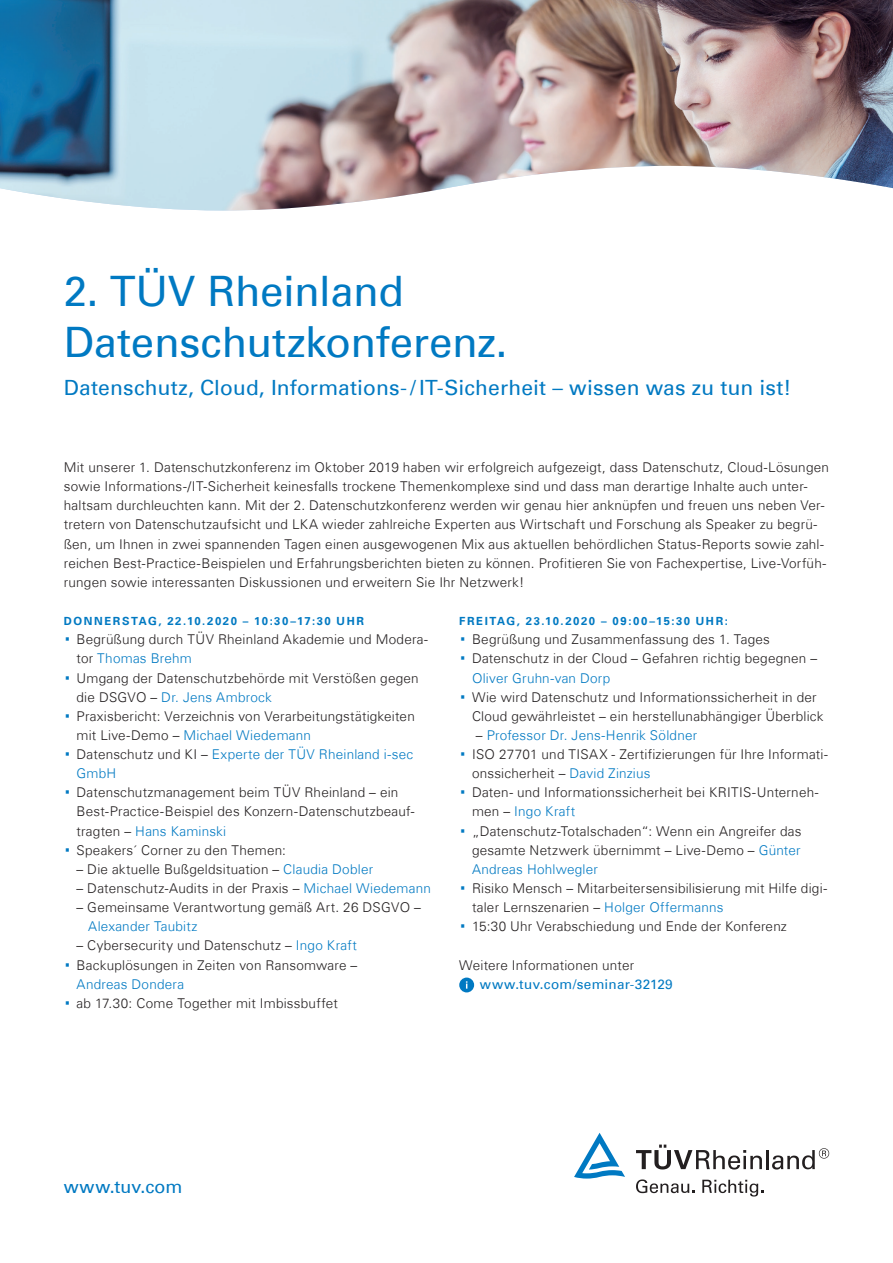
<style>
.page{position:relative;width:893px;height:1263px;background:#fff}
.page>*{position:absolute;margin:0;border:0;box-sizing:border-box;transform-origin:0 0}
.t1{font:42px/51px "Univers Com 55 Roman";letter-spacing:-.005em;color:#0079c2}
.t2{font:21px "Univers Com 55 Roman";letter-spacing:.01em;color:#0079c2}
.t3{font:18px "Univers Com 55 Roman";letter-spacing:.01em;color:#0079c2}
.t4{font:300 13.5px/19.2px "Univers Com 45";letter-spacing:.015em;color:#231f20}
.t5{font:300 13.5px "Univers Com 45";letter-spacing:.015em;color:#0079c2}
.t6{font:13.5px "Univers Com 55 Roman";letter-spacing:.025em;color:#0079c2}
.t7{font:700 11.25px "Univers Com 65";letter-spacing:.14em;color:#0079c2}
.s1{font-family:"Univers Com 55 Roman";font-weight:400;font-size:27px;color:#0079c2}
.s2{color:#231f20}
.s3{font-family:"Univers Com 55 Roman";font-weight:400;font-size:27px}
.s4{color:#0079c2}
</style>
<div class="page">
<svg style="left:636px;top:1144px;width:126px;height:25px"></svg>
<hr style="left:766px;top:1150px;width:3px;height:19px;background:#231f20">
<svg style="left:772px;top:1148px;width:57px;height:21px"></svg>
<svg style="left:636px;top:1179px;width:58px;height:14px"></svg>
<svg style="left:702px;top:1180px;width:61px;height:16px"></svg>
<svg style="left:574px;top:1133px;width:51px;height:45px"></svg>
<svg style="left:459px;top:977px;width:15px;height:15px"></svg>
<img style="left:0;top:0;width:893px;height:210px">
<h1 class="t1" style="left:64px;top:266px;width:445px">2. TÜV Rheinland<br>Datenschutzkonferenz.</h1>
<h2 class="t2" style="left:64px;top:375px;width:729px">Datenschutz, Cloud, Informations- / IT-Sicherheit – wissen was zu tun ist!</h2>
<p class="t4" style="left:64px;top:458px;width:767px">Mit unserer 1. Datenschutzkonferenz im Oktober 2019 haben wir erfolgreich aufgezeigt, dass Datenschutz, Cloud-Lösungen sowie Informations-/IT-Sicherheit keinesfalls trockene Themenkomplexe sind und dass man derartige Inhalte auch unter&shy;haltsam durchleuchten kann. Mit der 2. Datenschutzkonferenz werden wir genau hier anknüpfen und freuen uns neben Ver&shy;tretern von Datenschutzaufsicht und LKA wieder zahlreiche Experten aus Wirtschaft und Forschung als Speaker zu begrü&shy;ßen, um Ihnen in zwei spannenden Tagen einen ausgewogenen Mix aus aktuellen behördlichen Status-Reports sowie zahl&shy;reichen Best-Practice-Beispielen und Erfahrungsberichten bieten zu können. Profitieren Sie von Fachexpertise, Live-Vorfüh&shy;rungen sowie interessanten Diskussionen und erweitern Sie Ihr Netzwerk!</p>
<p class="t7" style="left:64px;top:614px;width:302px">DONNERSTAG, 22.10.2020 – 10:30–17:30 UHR</p>
<p class="t4" style="left:64px;top:630px;width:366px"><span class="s1">·</span> Begrüßung durch TÜV Rheinland Akademie und Modera-</p>
<p class="t5" style="left:77px;top:650px;width:117px"><span class="s2">tor</span> Thomas Brehm</p>
<p class="t4" style="left:64px;top:668px;width:356px"><span class="s1">·</span> Umgang der Datenschutzbehörde mit Verstößen gegen</p>
<p class="t5" style="left:77px;top:689px;width:197px"><span class="s2">die DSGVO –</span> Dr. Jens Ambrock</p>
<p class="t4" style="left:64px;top:706px;width:353px"><span class="s1">·</span> Praxisbericht: Verzeichnis von Verarbeitungstätigkeiten</p>
<p class="t5" style="left:77px;top:727px;width:236px"><span class="s2">mit Live-Demo –</span> Michael Wiedemann</p>
<p class="t5" style="left:64px;top:746px;width:351px"><span class="s3">·</span> <span class="s2">Datenschutz und KI –</span> Experte der TÜV Rheinland i-sec</p>
<p class="t5" style="left:77px;top:765px;width:41px">GmbH</p>
<p class="t4" style="left:64px;top:783px;width:336px"><span class="s1">·</span> Datenschutzmanagement beim TÜV Rheinland – ein</p>
<p class="t4" style="left:77px;top:802px;width:340px">Best-Practice-Beispiel des Konzern-Datenschutzbeauf-</p>
<p class="t5" style="left:77px;top:823px;width:151px"><span class="s2">tragten –</span> Hans Kaminski</p>
<p class="t4" style="left:64px;top:840px;width:224px"><span class="s1">·</span> Speakers´ Corner zu den Themen:</p>
<p class="t4" style="left:77px;top:859px;width:298px">– Die aktuelle Bußgeldsituation – <span class="s4">Claudia Dobler</span></p>
<p class="t4" style="left:77px;top:878px;width:356px">– Datenschutz-Audits in der Praxis – <span class="s4">Michael Wiedemann</span></p>
<p class="t4" style="left:77px;top:898px;width:346px">– Gemeinsame Verantwortung gemäß Art. 26 DSGVO –</p>
<p class="t5" style="left:88px;top:918px;width:111px">Alexander Taubitz</p>
<p class="t4" style="left:77px;top:936px;width:282px">– Cybersecurity und Datenschutz – <span class="s4">Ingo Kraft</span></p>
<p class="t4" style="left:64px;top:955px;width:295px"><span class="s1">·</span> Backuplösungen in Zeiten von Ransomware –</p>
<p class="t5" style="left:77px;top:976px;width:109px">Andreas Dondera</p>
<p class="t4" style="left:64px;top:993px;width:276px"><span class="s1">·</span> ab 17.30: Come Together mit Imbissbuffet</p>
<p class="t7" style="left:459px;top:614px;width:270px">FREITAG, 23.10.2020 – 09:00–15:30 UHR:</p>
<p class="t4" style="left:459px;top:630px;width:312px"><span class="s1">·</span> Begrüßung und Zusammenfassung des 1. Tages</p>
<p class="t4" style="left:459px;top:649px;width:359px"><span class="s1">·</span> Datenschutz in der Cloud – Gefahren richtig begegnen –</p>
<p class="t5" style="left:472px;top:669px;width:140px">Oliver Gruhn-van Dorp</p>
<p class="t4" style="left:459px;top:687px;width:359px"><span class="s1">·</span> Wie wird Datenschutz und Informationssicherheit in der</p>
<p class="t4" style="left:472px;top:706px;width:353px">Cloud gewährleistet – ein herstellunabhängiger Überblick</p>
<p class="t5" style="left:476px;top:727px;width:223px"><span class="s2">–</span> Professor Dr. Jens-Henrik Söldner</p>
<p class="t4" style="left:459px;top:745px;width:370px"><span class="s1">·</span> ISO 27701 und TISAX - Zertifizierungen für Ihre Informati-</p>
<p class="t4" style="left:472px;top:764px;width:180px">onssicherheit – <span class="s4">David Zinzius</span></p>
<p class="t4" style="left:459px;top:783px;width:361px"><span class="s1">·</span> Daten- und Informationssicherheit bei KRITIS-Unterneh-</p>
<p class="t5" style="left:472px;top:803px;width:105px"><span class="s2">men –</span> Ingo Kraft</p>
<p class="t4" style="left:459px;top:821px;width:344px"><span class="s1">·</span> „Datenschutz-Totalschaden“: Wenn ein Angreifer das</p>
<p class="t4" style="left:472px;top:840px;width:330px">gesamte Netzwerk übernimmt – Live-Demo – <span class="s4">Günter</span></p>
<p class="t5" style="left:472px;top:861px;width:127px">Andreas Hohlwegler</p>
<p class="t4" style="left:459px;top:879px;width:369px"><span class="s1">·</span> Risiko Mensch – Mitarbeitersensibilisierung mit Hilfe digi-</p>
<p class="t4" style="left:472px;top:898px;width:253px">taler Lernszenarien – <span class="s4">Holger Offermanns</span></p>
<p class="t4" style="left:459px;top:917px;width:329px"><span class="s1">·</span> 15:30 Uhr Verabschiedung und Ende der Konferenz</p>
<p class="t4" style="left:459px;top:955px;width:176px">Weitere Informationen unter</p>
<p class="t6" style="left:480px;top:976px;width:194px">www.tuv.com/seminar-32129</p>
<h3 class="t3" style="left:64px;top:1175px;width:120px">www.tuv.com</h3>
</div>
